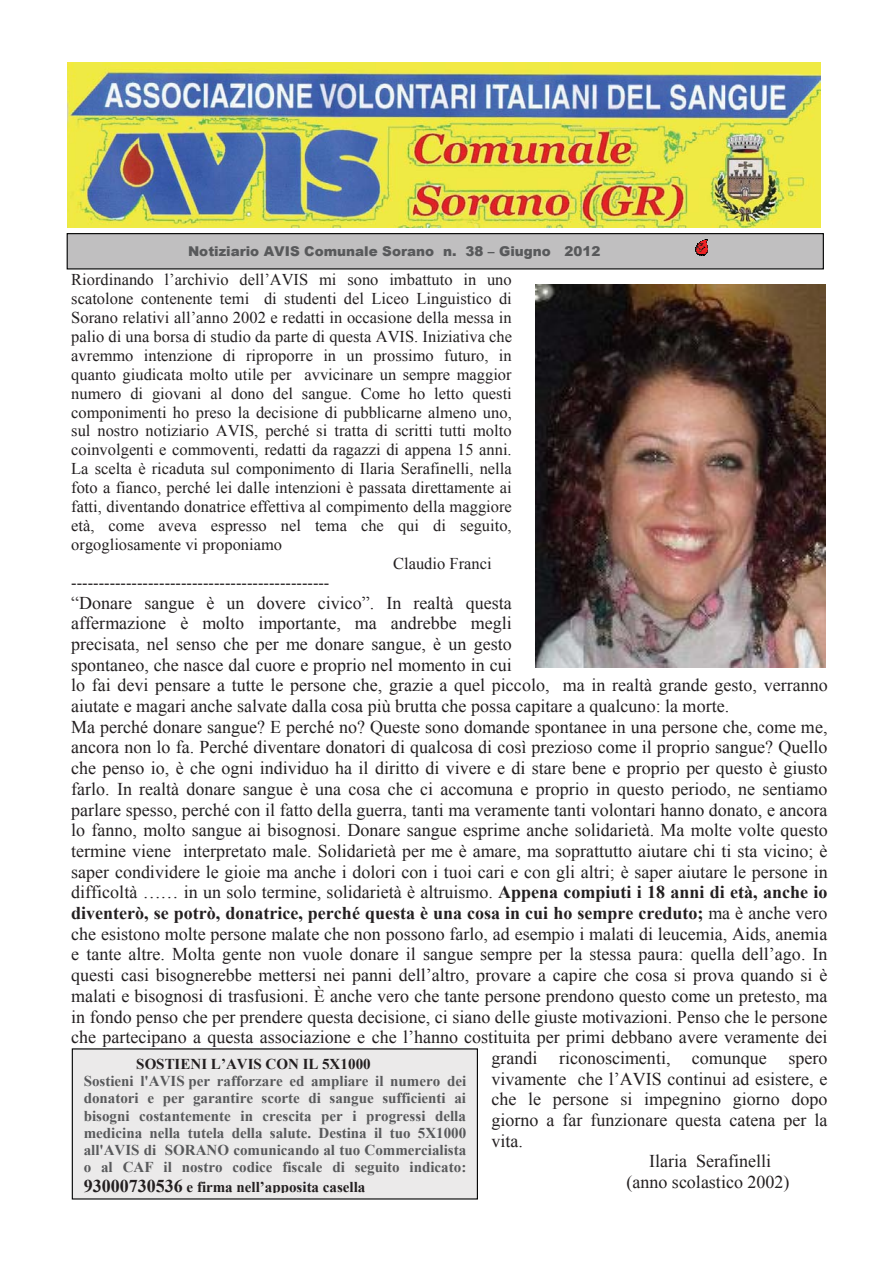
<style>
.page{position:relative;width:893px;height:1263px;background:#fff}
.page>*{position:absolute;margin:0;border:0;box-sizing:border-box;transform-origin:0 0}
.t1{font:18px "Times New Roman";color:#231f20}
.t2{font:700 18px "Times New Roman";color:#231f20}
.t3{font:16.5px "Times New Roman";color:#231f20}
.t4{font:700 15px/17.2px "Times New Roman";color:#58595b;text-align:justify}
.t5{font:700 15px "Times New Roman";color:#231f20}
.t6{font:900 13.5px "Arial";color:#58595b}
.s1{font-weight:700}
.s2{font-weight:400}
.s3{font-size:18px}
</style>
<div class="page">
<img style="left:67px;top:62px;width:753px;height:165px">
<div style="left:67px;top:234px;width:756px;height:35px;background:#c0bfc0"></div>
<div style="left:67px;top:233px;width:757px;height:36px;border:1px solid #010202"></div>
<svg style="left:696px;top:240px;width:11px;height:16px"></svg>
<img style="left:536px;top:284px;width:289px;height:383px">
<div style="left:72px;top:1049px;width:405px;height:150px;background:#ebeaea"></div>
<p class="t6" style="left:188px;top:241px;width:414px">Notiziario AVIS Comunale Sorano n. 38 – Giugno 2012</p>
<p class="t3" style="left:71px;top:270px;width:442px">Riordinando l’archivio dell’AVIS mi sono imbattuto in uno</p>
<p class="t3" style="left:71px;top:289px;width:442px">scatolone contenente temi di studenti del Liceo Linguistico di</p>
<p class="t3" style="left:71px;top:308px;width:442px">Sorano relativi all’anno 2002 e redatti in occasione della messa in</p>
<p class="t3" style="left:71px;top:327px;width:442px">palio di una borsa di studio da parte di questa AVIS. Iniziativa che</p>
<p class="t3" style="left:71px;top:346px;width:442px">avremmo intenzione di riproporre in un prossimo futuro, in</p>
<p class="t3" style="left:71px;top:365px;width:442px">quanto giudicata molto utile per avvicinare un sempre maggior</p>
<p class="t3" style="left:71px;top:384px;width:442px">numero di giovani al dono del sangue. Come ho letto questi</p>
<p class="t3" style="left:71px;top:403px;width:442px">componimenti ho preso la decisione di pubblicarne almeno uno,</p>
<p class="t3" style="left:71px;top:422px;width:442px">sul nostro notiziario AVIS, perché si tratta di scritti tutti molto</p>
<p class="t3" style="left:71px;top:441px;width:442px">coinvolgenti e commoventi, redatti da ragazzi di appena 15 anni.</p>
<p class="t3" style="left:71px;top:460px;width:442px">La scelta è ricaduta sul componimento di Ilaria Serafinelli, nella</p>
<p class="t3" style="left:71px;top:479px;width:442px">foto a fianco, perché lei dalle intenzioni è passata direttamente ai</p>
<p class="t3" style="left:71px;top:498px;width:442px">fatti, diventando donatrice effettiva al compimento della maggiore</p>
<p class="t3" style="left:71px;top:517px;width:442px">età, come aveva espresso nel tema che qui di seguito,</p>
<p class="t3" style="left:71px;top:536px;width:212px">orgogliosamente vi proponiamo</p>
<p class="t3" style="left:393px;top:555px;width:100px">Claudio Franci</p>
<p class="t3" style="left:71px;top:574px;width:260px">-----------------------------------------------</p>
<p class="t1" style="left:71px;top:593px;width:442px">“Donare sangue è un dovere civico”. In realtà questa</p>
<p class="t1" style="left:71px;top:613px;width:442px">affermazione è molto importante, ma andrebbe megli</p>
<p class="t1" style="left:71px;top:634px;width:442px">precisata, nel senso che per me donare sangue, è un gesto</p>
<p class="t1" style="left:71px;top:655px;width:442px">spontaneo, che nasce dal cuore e proprio nel momento in cui</p>
<p class="t1" style="left:71px;top:675px;width:758px">lo fai devi pensare a tutte le persone che, grazie a quel piccolo, ma in realtà grande gesto, verranno</p>
<p class="t1" style="left:71px;top:696px;width:659px">aiutate e magari anche salvate dalla cosa più brutta che possa capitare a qualcuno: la morte.</p>
<p class="t1" style="left:71px;top:717px;width:758px">Ma perché donare sangue? E perché no? Queste sono domande spontanee in una persone che, come me,</p>
<p class="t1" style="left:71px;top:737px;width:758px">ancora non lo fa. Perché diventare donatori di qualcosa di così prezioso come il proprio sangue? Quello</p>
<p class="t1" style="left:71px;top:758px;width:758px">che penso io, è che ogni individuo ha il diritto di vivere e di stare bene e proprio per questo è giusto</p>
<p class="t1" style="left:71px;top:779px;width:758px">farlo. In realtà donare sangue è una cosa che ci accomuna e proprio in questo periodo, ne sentiamo</p>
<p class="t1" style="left:71px;top:800px;width:758px">parlare spesso, perché con il fatto della guerra, tanti ma veramente tanti volontari hanno donato, e ancora</p>
<p class="t1" style="left:71px;top:820px;width:758px">lo fanno, molto sangue ai bisognosi. Donare sangue esprime anche solidarietà. Ma molte volte questo</p>
<p class="t1" style="left:71px;top:841px;width:758px">termine viene interpretato male. Solidarietà per me è amare, ma soprattutto aiutare chi ti sta vicino; è</p>
<p class="t1" style="left:71px;top:862px;width:758px">saper condividere le gioie ma anche i dolori con i tuoi cari e con gli altri; è saper aiutare le persone in</p>
<p class="t1" style="left:71px;top:882px;width:758px">difficoltà …… in un solo termine, solidarietà è altruismo. <span class="s1">Appena compiuti i 18 anni di età, anche io</span></p>
<p class="t2" style="left:71px;top:903px;width:758px">diventerò, se potrò, donatrice, perché questa è una cosa in cui ho sempre creduto; <span class="s2">ma è anche vero</span></p>
<p class="t1" style="left:71px;top:924px;width:758px">che esistono molte persone malate che non possono farlo, ad esempio i malati di leucemia, Aids, anemia</p>
<p class="t1" style="left:71px;top:944px;width:758px">e tante altre. Molta gente non vuole donare il sangue sempre per la stessa paura: quella dell’ago. In</p>
<p class="t1" style="left:71px;top:965px;width:758px">questi casi bisognerebbe mettersi nei panni dell’altro, provare a capire che cosa si prova quando si è</p>
<p class="t1" style="left:71px;top:986px;width:757px">malati e bisognosi di trasfusioni. È anche vero che tante persone prendono questo come un pretesto, ma</p>
<p class="t1" style="left:71px;top:1007px;width:758px">in fondo penso che per prendere questa decisione, ci siano delle giuste motivazioni. Penso che le persone</p>
<p class="t1" style="left:71px;top:1027px;width:758px">che partecipano a questa associazione e che l’hanno costituita per primi debbano avere veramente dei</p>
<p class="t1" style="left:491px;top:1048px;width:337px">grandi riconoscimenti, comunque spero</p>
<p class="t1" style="left:491px;top:1069px;width:337px">vivamente che l’AVIS continui ad esistere, e</p>
<p class="t1" style="left:491px;top:1089px;width:337px">che le persone si impegnino giorno dopo</p>
<p class="t1" style="left:491px;top:1110px;width:337px">giorno a far funzionare questa catena per la</p>
<p class="t1" style="left:491px;top:1131px;width:33px">vita.</p>
<p class="t1" style="left:649px;top:1151px;width:123px">Ilaria Serafinelli</p>
<p class="t1" style="left:626px;top:1172px;width:164px">(anno scolastico 2002)</p>
<p class="t5" style="left:136px;top:1056px;width:236px">SOSTIENI L’AVIS CON IL 5X1000</p>
<p class="t4" style="left:84px;top:1072px;width:384px">Sostieni l'AVIS per rafforzare ed ampliare il numero dei donatori e per garantire scorte di sangue sufficienti ai bisogni costantemente in crescita per i progressi della medicina nella tutela della salute. Destina il tuo 5X1000 all'AVIS di SORANO comunicando al tuo Commercialista o al CAF il nostro codice fiscale di seguito indicato:</p>
<p class="t5" style="left:84px;top:1179px;width:283px"><span class="s3">93000730536</span> e firma nell’apposita casella</p>
</div>
